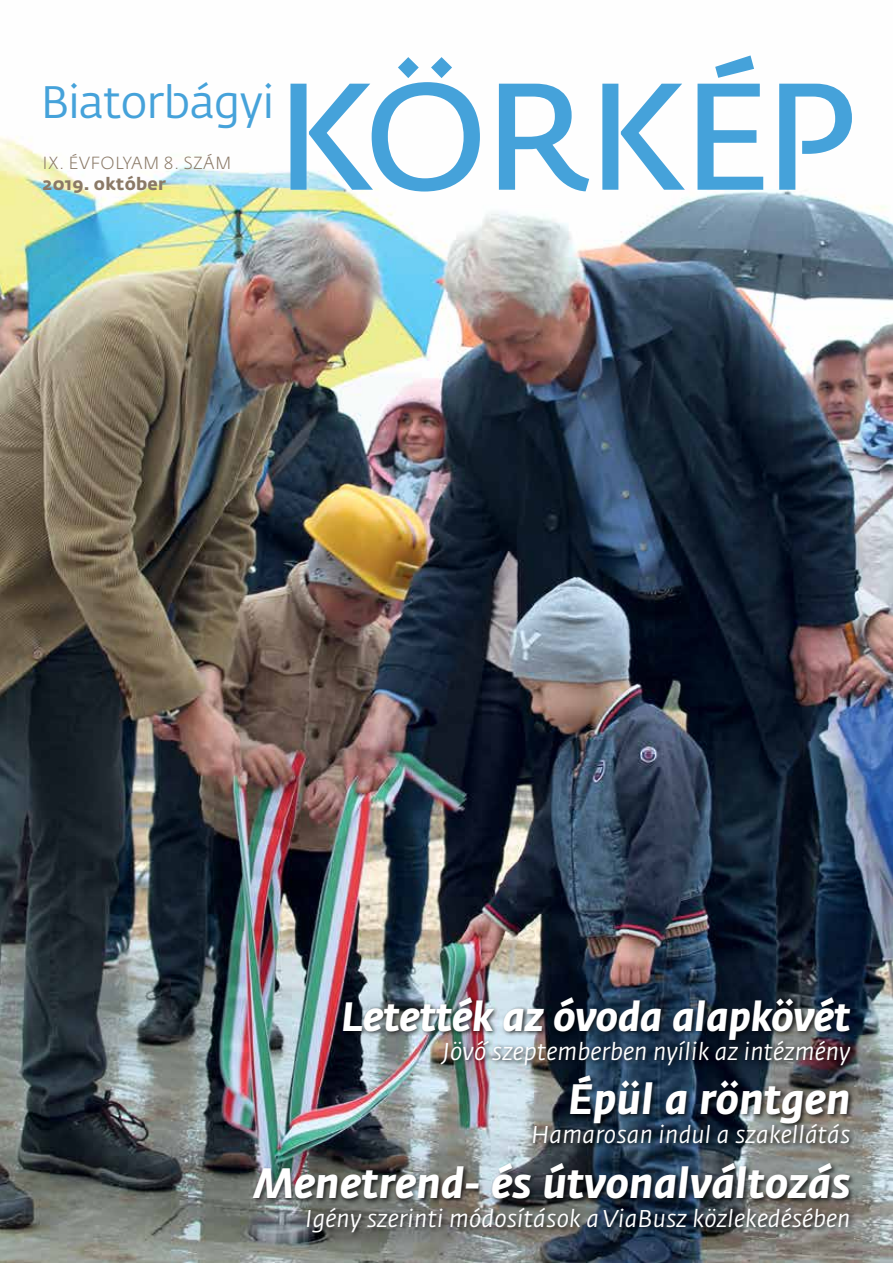
<style>
.page{position:relative;width:893px;height:1263px;background:#fff}
.page>*{position:absolute;margin:0;border:0;box-sizing:border-box;transform-origin:0 0}
.t1{font:150px "Fedra Sans Std";letter-spacing:-.03em;color:#45a2da}
.t2{font:45px "Fedra Sans Std";letter-spacing:-.025em;color:#45a2da}
.t3{font:italic 700 42px "Fedra Sans Std";letter-spacing:.01em;color:#fff}
.t4{font:italic 700 40.5px "Fedra Sans Std";color:#fff}
.t5{font:italic 24px "Fedra Sans Std";letter-spacing:.01em;color:#fff}
.t6{font:300 17.4px "Fedra Sans Std";letter-spacing:.03em;color:#8a7967}
.t7{font:700 17.4px "Fedra Sans Std";letter-spacing:.02em;color:#8a7967}
</style>
<div class="page">
<img style="left:0;top:136px;width:893px;height:1127px">
<div style="left:250px;top:994px;width:607px;height:244px;background:#000;opacity:.75"></div>
<h2 class="t2" style="left:40px;top:74px;width:236px">Biatorbágyi</h2>
<p class="t6" style="left:43px;top:152px;width:190px">IX. ÉVFOLYAM 8. SZÁM</p>
<p class="t7" style="left:43px;top:173px;width:125px">2019. október</p>
<h1 class="t1" style="left:275px;top:43px;width:581px">KÖRKÉP</h1>
<h3 class="t4" style="left:342px;top:991px;width:510px">Letették az óvoda alapkövét</h3>
<p class="t5" style="left:443px;top:1036px;width:409px">Jövő szeptemberben nyílik az intézmény</p>
<h3 class="t3" style="left:569px;top:1073px;width:283px">Épül a röntgen</h3>
<p class="t5" style="left:531px;top:1120px;width:321px">Hamarosan indul a szakellátás</p>
<h3 class="t3" style="left:255px;top:1157px;width:596px">Menetrend- és útvonalváltozás</h3>
<p class="t5" style="left:306px;top:1203px;width:546px">Igény szerinti módosítások a ViaBusz közlekedésében</p>
</div>
